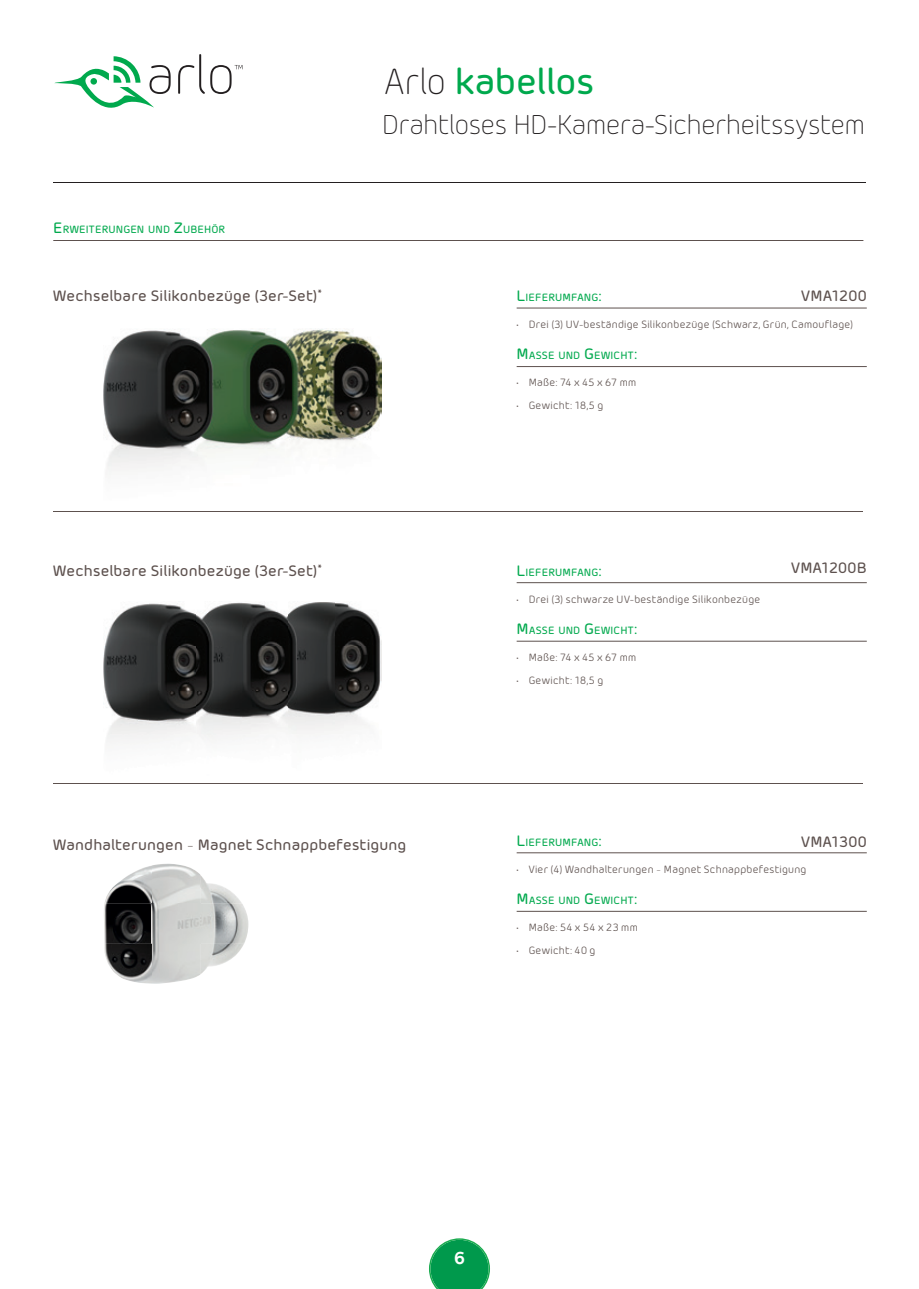
<style>
.page{position:relative;width:919px;height:1289px;background:#fff}
.page>*{position:absolute;margin:0;border:0;box-sizing:border-box;transform-origin:0 0}
.t1{font:500 36px "Morebi Rounded";letter-spacing:-.005em;color:#00a94d}
.t2{font:300 27px "Morebi Rounded";color:#231f20}
.t3{font:700 18px "Foundry Sterling";color:#fff}
.t4{font:500 15px "Morebi Rounded";letter-spacing:.01em;color:#5d514e}
.t5{font:10.5px "Morebi Rounded";letter-spacing:.025em;color:#5d514e}
.t6{font:500 10.5px "Morebi Rounded";letter-spacing:.01em;color:#00a94d}
.s1{font-size:15px}
.s2{font-weight:300;color:#231f20}
.s3{font-family:"Foundry Sterling";font-weight:300}
</style>
<div class="page">
<hr style="left:54px;top:182px;width:811px;height:1px;background:#231f20">
<svg style="left:54px;top:56px;width:117px;height:52px"></svg>
<svg style="left:178px;top:54px;width:64px;height:40px"></svg>
<svg style="left:429px;top:1238px;width:61px;height:50px;background:#2dab6b"></svg>
<hr style="left:53px;top:240px;width:810px;height:1px;background:#5d514e">
<img style="left:103px;top:329px;width:278px;height:143px">
<hr style="left:516px;top:582px;width:350px;height:1px;background:#5d514e">
<hr style="left:516px;top:641px;width:350px;height:1px;background:#5d514e">
<hr style="left:53px;top:511px;width:810px;height:1px;background:#5d514e">
<hr style="left:516px;top:308px;width:350px;height:1px;background:#5d514e">
<hr style="left:516px;top:366px;width:350px;height:1px;background:#5d514e">
<img style="left:103px;top:602px;width:278px;height:141px">
<hr style="left:516px;top:852px;width:350px;height:1px;background:#5d514e">
<hr style="left:516px;top:911px;width:350px;height:1px;background:#5d514e">
<hr style="left:53px;top:783px;width:810px;height:1px;background:#5d514e">
<img style="left:104px;top:865px;width:48px;height:118px">
<img style="left:152px;top:863px;width:48px;height:120px">
<img style="left:200px;top:875px;width:42px;height:28px">
<img style="left:200px;top:903px;width:48px;height:40px">
<img style="left:200px;top:943px;width:44px;height:31px">
<p class="t6" style="left:53px;top:222px;width:173px"><span class="s1">E</span>RWEITERUNGEN UND <span class="s1">Z</span>UBEHÖR</p>
<h3 class="t4" style="left:53px;top:285px;width:270px">Wechselbare Silikonbezüge (3er-Set)<sup>*</sup></h3>
<h3 class="t4" style="left:53px;top:559px;width:270px">Wechselbare Silikonbezüge (3er-Set)<sup>*</sup></h3>
<h1 class="t1" style="left:385px;top:55px;width:211px"><span class="s2">Arlo</span> kabellos</h1>
<h2 class="t2" style="left:382px;top:107px;width:484px">Drahtloses HD-Kamera-Sicherheitssystem</h2>
<p class="t6" style="left:516px;top:289px;width:86px"><span class="s1">L</span>IEFERUMFANG<span class="s1">:</span></p>
<p class="t5" style="left:516px;top:317px;width:338px">• Drei (3) UV-beständige Silikonbezüge (Schwarz, Grün, Camouflage)</p>
<p class="t6" style="left:516px;top:348px;width:122px"><span class="s1">M</span>ASSE UND <span class="s1">G</span>EWICHT<span class="s1">:</span></p>
<p class="t5" style="left:516px;top:375px;width:121px">• Maße: 74 x 45 x 67 mm</p>
<p class="t5" style="left:516px;top:398px;width:88px">• Gewicht: 18,5 g</p>
<h3 class="t4" style="left:801px;top:285px;width:67px">VMA1200</h3>
<p class="t6" style="left:516px;top:564px;width:86px"><span class="s1">L</span>IEFERUMFANG<span class="s1">:</span></p>
<p class="t5" style="left:516px;top:591px;width:245px">• Drei (3) schwarze UV-beständige Silikonbezüge</p>
<p class="t6" style="left:516px;top:622px;width:122px"><span class="s1">M</span>ASSE UND <span class="s1">G</span>EWICHT<span class="s1">:</span></p>
<p class="t5" style="left:516px;top:650px;width:121px">• Maße: 74 x 45 x 67 mm</p>
<p class="t5" style="left:516px;top:672px;width:88px">• Gewicht: 18,5 g</p>
<h3 class="t4" style="left:791px;top:557px;width:77px">VMA1200B</h3>
<p class="t6" style="left:516px;top:834px;width:86px"><span class="s1">L</span>IEFERUMFANG<span class="s1">:</span></p>
<p class="t5" style="left:516px;top:861px;width:291px">• Vier (4) Wandhalterungen <span class="s3">-</span> Magnet Schnappbefestigung</p>
<p class="t6" style="left:516px;top:892px;width:122px"><span class="s1">M</span>ASSE UND <span class="s1">G</span>EWICHT<span class="s1">:</span></p>
<p class="t5" style="left:516px;top:920px;width:123px">• Maße: 54 x 54 x 23 mm</p>
<p class="t5" style="left:516px;top:942px;width:80px">• Gewicht: 40 g</p>
<h3 class="t4" style="left:53px;top:834px;width:354px">Wandhalterungen <span class="s3">-</span> Magnet Schnappbefestigung</h3>
<h3 class="t4" style="left:801px;top:831px;width:67px">VMA1300</h3>
<h3 class="t3" style="left:453px;top:1247px;width:13px">6</h3>
</div>
